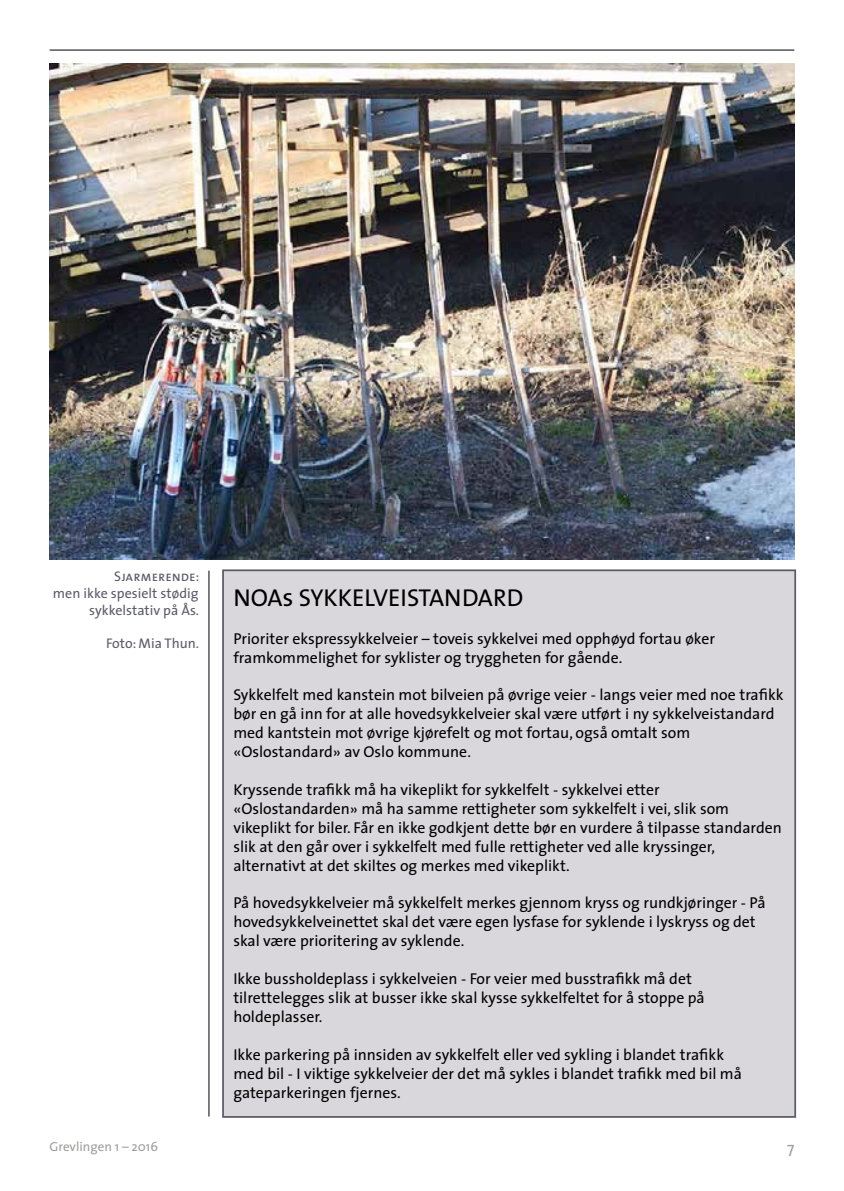
<style>
.page{position:relative;width:844px;height:1191px;background:#fff}
.page>*{position:absolute;margin:0;border:0;box-sizing:border-box;transform-origin:0 0}
.t1{font:24.5px "The Sans Caps";color:#000}
.t2{font:15.75px/18.9px "The Sans";color:#000}
.t3{font:15.75px "The Sans";color:#9d9d9c}
.t4{font:14px/16.8px "The Sans";color:#5c5b6a;text-align:right}
.t5{font:14px "The Sans Caps";color:#5c5b6a}
.t6{font:13.12px "The Sans";color:#9d9d9c}
</style>
<div class="page">
<div style="left:222px;top:569px;width:573px;height:548px;background:#d9d7dc;border:2px solid #5c5b6a"></div>
<hr style="left:50px;top:50px;width:744px;height:1px;background:#000">
<hr style="left:208px;top:570px;width:1px;height:546px;background:#000">
<img style="left:50px;top:63px;width:744px;height:496px">
<p class="t5" style="left:114px;top:570px;width:86px">Sjarmerende:</p>
<p class="t4" style="left:53px;top:585px;width:148px">men ikke spesielt stødig sykkelstativ på Ås.</p>
<p class="t4" style="left:106px;top:635px;width:95px">Foto: Mia Thun.</p>
<h1 class="t1" style="left:233px;top:587px;width:291px">NOAs SYKKELVEISTANDARD</h1>
<p class="t2" style="left:233px;top:629px;width:483px">Prioriter ekspressykkelveier – toveis sykkelvei med opphøyd fortau øker framkommelighet for syklister og tryggheten for gående.</p>
<p class="t2" style="left:233px;top:686px;width:551px">Sykkelfelt med kanstein mot bilveien på øvrige veier - langs veier med noe trafikk bør en gå inn for at alle hovedsykkelveier skal være utført i ny sykkelveistandard med kantstein mot øvrige kjørefelt og mot fortau, også omtalt som «Oslostandard» av Oslo kommune.</p>
<p class="t2" style="left:233px;top:780px;width:550px">Kryssende trafikk må ha vikeplikt for sykkelfelt - sykkelvei etter «Oslostandarden» må ha samme rettigheter som sykkelfelt i vei, slik som vikeplikt for biler. Får en ikke godkjent dette bør en vurdere å tilpasse standarden slik at den går over i sykkelfelt med fulle rettigheter ved alle kryssinger, alternativt at det skiltes og merkes med vikeplikt.</p>
<p class="t2" style="left:233px;top:894px;width:533px">På hovedsykkelveier må sykkelfelt merkes gjennom kryss og rundkjøringer - På hovedsykkelveinettet skal det være egen lysfase for syklende i lyskryss og det skal være prioritering av syklende.</p>
<p class="t2" style="left:233px;top:969px;width:473px">Ikke bussholdeplass i sykkelveien - For veier med busstrafikk må det tilrettelegges slik at busser ikke skal kysse sykkelfeltet for å stoppe på holdeplasser.</p>
<p class="t2" style="left:233px;top:1045px;width:510px">Ikke parkering på innsiden av sykkelfelt eller ved sykling i blandet trafikk med bil - I viktige sykkelveier der det må sykles i blandet trafikk med bil må gateparkeringen fjernes.</p>
<p class="t6" style="left:50px;top:1141px;width:110px">Grevlingen 1 – 2016</p>
<p class="t3" style="left:786px;top:1139px;width:9px">7</p>
</div>
